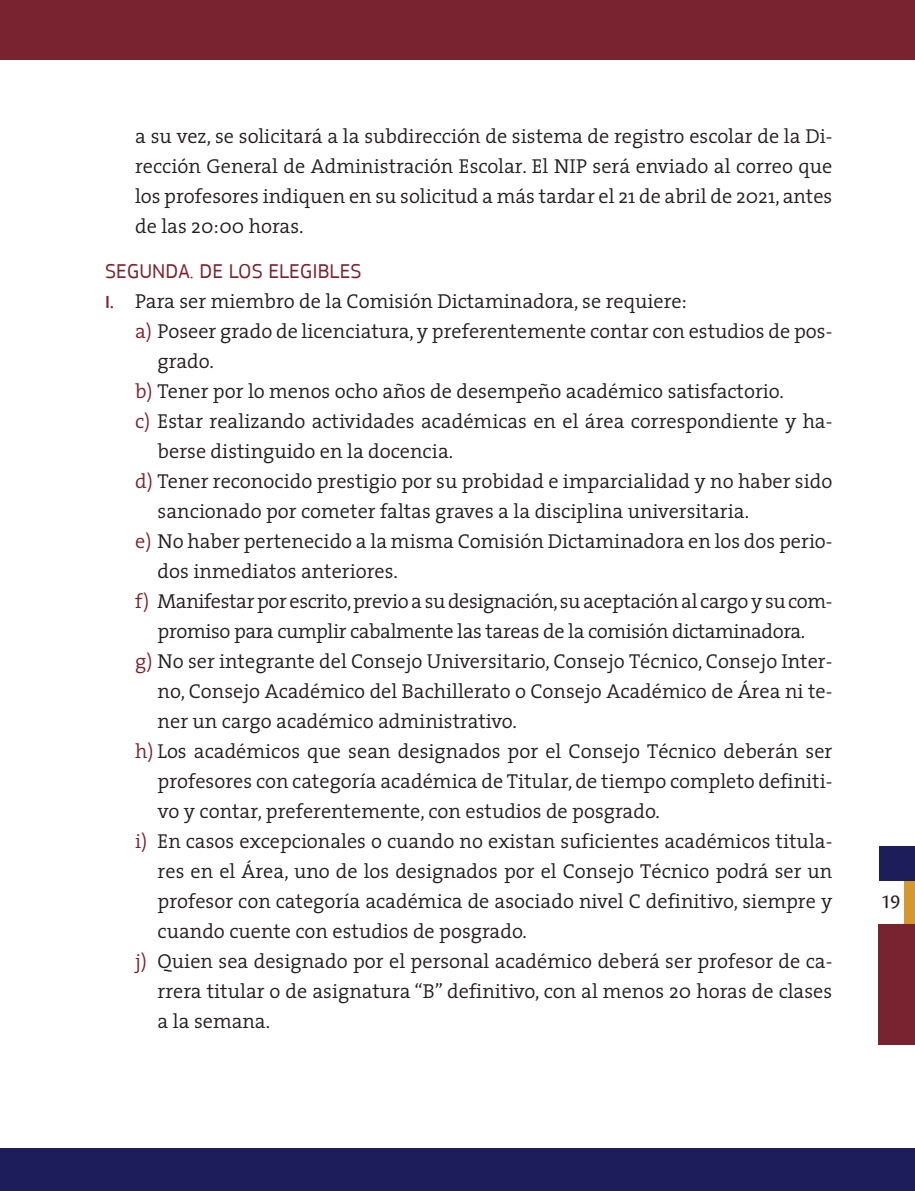
<style>
.page{position:relative;width:915px;height:1191px;background:#fff}
.page>*{position:absolute;margin:0;border:0;box-sizing:border-box;transform-origin:0 0}
.Subtitulo_4{font:21px "PF Square Sans Pro";color:#7a2330}
.t1{font:21px "Cronos Pro";color:#231f20}
.t2{font:300 20.25px/30px "The Serif";color:#231f20;text-align:justify}
.t3{font:300 20.25px/30px "The Serif";letter-spacing:-.02em;color:#231f20;text-align:center}
.s1{font-family:"PF Square Sans Pro";font-weight:500;font-size:18px;color:#7a2330}
.s2{color:#7a2330}
</style>
<div class="page">
<div style="left:904px;top:869px;width:10px;height:57px;background:#d5982c"></div>
<div style="left:877px;top:924px;width:37px;height:120px;background:#7a2330"></div>
<div style="left:879px;top:846px;width:35px;height:35px;background:#1e1d5c"></div>
<div style="left:0;top:0;width:914px;height:60px;background:#7a2330"></div>
<div style="left:0;top:1147px;width:914px;height:44px;background:#1e1d5c"></div>
<p class="t2" style="left:135px;top:120px;width:698px">a su vez, se solicitará a la subdirección de sistema de registro escolar de la Di&shy;rección General de Administración Escolar. El NIP será enviado al correo que los profesores indiquen en su solicitud a más tardar el 21 de abril de 2021, antes de las 20:00 horas.</p>
<p class="Subtitulo_4" style="left:105px;top:258px;width:258px">SEGUNDA. DE LOS ELEGIBLES</p>
<p class="t2" style="left:105px;top:285px;width:583px"><span class="s1">I.</span> Para ser miembro de la Comisión Dictaminadora, se requiere:</p>
<p class="t2" style="left:158px;top:315px;width:676px;text-indent:-22px"><span class="s2">a)</span> Poseer grado de licenciatura, y preferentemente contar con estudios de pos&shy;grado.</p>
<p class="t2" style="left:135px;top:375px;width:650px"><span class="s2">b)</span> Tener por lo menos ocho años de desempeño académico satisfactorio.</p>
<p class="t2" style="left:158px;top:405px;width:676px;text-indent:-22px"><span class="s2">c)</span> Estar realizando actividades académicas en el área correspondiente y ha&shy;berse distinguido en la docencia.</p>
<p class="t2" style="left:158px;top:465px;width:676px;text-indent:-22px"><span class="s2">d)</span> Tener reconocido prestigio por su probidad e imparcialidad y no haber sido sancionado por cometer faltas graves a la disciplina universitaria.</p>
<p class="t2" style="left:158px;top:525px;width:676px;text-indent:-22px"><span class="s2">e)</span> No haber pertenecido a la misma Comisión Dictaminadora en los dos perio&shy;dos inmediatos anteriores.</p>
<p class="t3" style="left:135px;top:585px;width:698px"><span class="s2">f)</span> Manifestar por escrito, previo a su designación, su aceptación al cargo y su com&shy;promiso para cumplir cabalmente las tareas de la comisión dictaminadora.</p>
<p class="t2" style="left:158px;top:645px;width:676px;text-indent:-22px"><span class="s2">g)</span> No ser integrante del Consejo Universitario, Consejo Técnico, Consejo Inter&shy;no, Consejo Académico del Bachillerato o Consejo Académico de Área ni te&shy;ner un cargo académico administrativo.</p>
<p class="t2" style="left:158px;top:735px;width:676px;text-indent:-22px"><span class="s2">h)</span> Los académicos que sean designados por el Consejo Técnico deberán ser profesores con categoría académica de Titular, de tiempo completo definiti&shy;vo y contar, preferentemente, con estudios de posgrado.</p>
<p class="t2" style="left:158px;top:825px;width:676px;text-indent:-22px"><span class="s2">i)</span> En casos excepcionales o cuando no existan suficientes académicos titula&shy;res en el Área, uno de los designados por el Consejo Técnico podrá ser un profesor con categoría académica de asociado nivel C definitivo, siempre y cuando cuente con estudios de posgrado.</p>
<p class="t2" style="left:158px;top:945px;width:676px;text-indent:-22px"><span class="s2">j)</span> Quien sea designado por el personal académico deberá ser profesor de ca&shy;rrera titular o de asignatura “B” definitivo, con al menos 20 horas de clases a la semana.</p>
<p class="t1" style="left:880px;top:889px;width:21px">19</p>
</div>
